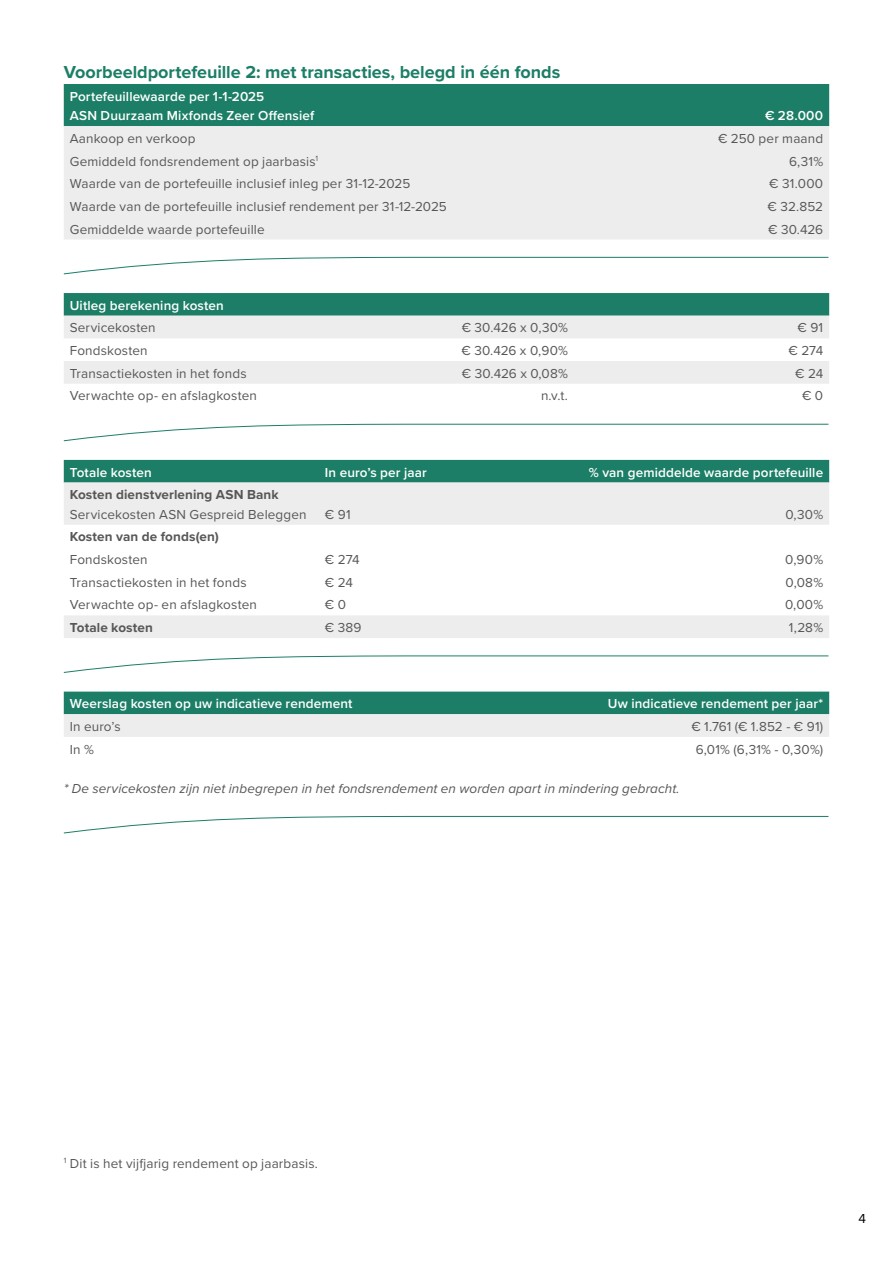
<style>
.page{position:relative;width:893px;height:1263px;background:#fff}
.page>*{position:absolute;margin:0;border:0;box-sizing:border-box;transform-origin:0 0}
.ASN_Tussenkopje_H2{font:700 18px "Proxima Nova";color:#1c7e66}
.ASN_Body{font:13.5px "Proxima Nova";letter-spacing:.01em;color:#575756}
.ASN_Body-2{font:600 13.5px "Proxima Nova";letter-spacing:.01em;color:#fff}
.ASN_Body-3{font:italic 13.5px "Proxima Nova";letter-spacing:.005em;color:#575756}
.ASN_Body_subkopje_H3{font:700 13.5px "Proxima Nova";letter-spacing:.01em;color:#575756}
.t1{font:13.5px "Proxima Nova";color:#000}
</style>
<div class="page">
<div style="left:64px;top:84px;width:765px;height:42px;background:#1c7e66"></div>
<div style="left:64px;top:126px;width:765px;height:113px;background:#ededed"></div>
<svg style="left:63px;top:257px;width:766px;height:18px"></svg>
<div style="left:64px;top:293px;width:765px;height:23px;background:#1c7e66"></div>
<svg style="left:64px;top:316px;width:765px;height:68px;fill:#ededed"></svg>
<svg style="left:63px;top:423px;width:766px;height:19px"></svg>
<div style="left:64px;top:460px;width:765px;height:23px;background:#1c7e66"></div>
<svg style="left:64px;top:483px;width:765px;height:155px"></svg>
<svg style="left:63px;top:655px;width:766px;height:18px"></svg>
<svg style="left:64px;top:692px;width:765px;height:45px;background:#86b6aa"></svg>
<svg style="left:63px;top:816px;width:766px;height:18px"></svg>
<h2 class="ASN_Tussenkopje_H2" style="left:64px;top:59px;width:498px">Voorbeeldportefeuille 2: met transacties, belegd in één fonds</h2>
<p class="ASN_Body-2" style="left:70px;top:86px;width:196px">Portefeuillewaarde per 1-1-2025</p>
<p class="ASN_Body-2" style="left:70px;top:106px;width:246px">ASN Duurzaam Mixfonds Zeer Offensief</p>
<p class="ASN_Body-2" style="left:765px;top:106px;width:60px">€ 28.000</p>
<p class="ASN_Body" style="left:70px;top:128px;width:127px">Aankoop en verkoop</p>
<p class="ASN_Body" style="left:718px;top:128px;width:107px">€ 250 per maand</p>
<p class="ASN_Body" style="left:70px;top:151px;width:250px">Gemiddeld fondsrendement op jaarbasis<sup>1</sup></p>
<p class="ASN_Body" style="left:789px;top:151px;width:36px">6,31%</p>
<p class="ASN_Body" style="left:70px;top:174px;width:342px">Waarde van de portefeuille inclusief inleg per 31-12-2025</p>
<p class="ASN_Body" style="left:769px;top:174px;width:55px">€ 31.000</p>
<p class="ASN_Body" style="left:70px;top:196px;width:379px">Waarde van de portefeuille inclusief rendement per 31-12-2025</p>
<p class="ASN_Body" style="left:768px;top:196px;width:57px">€ 32.852</p>
<p class="ASN_Body" style="left:70px;top:219px;width:196px">Gemiddelde waarde portefeuille</p>
<p class="ASN_Body" style="left:768px;top:219px;width:57px">€ 30.426</p>
<p class="ASN_Body-2" style="left:70px;top:295px;width:156px">Uitleg berekening kosten</p>
<p class="ASN_Body" style="left:70px;top:318px;width:87px">Servicekosten</p>
<p class="ASN_Body" style="left:462px;top:318px;width:108px">€ 30.426 x 0,30%</p>
<p class="ASN_Body" style="left:797px;top:318px;width:27px">€ 91</p>
<p class="ASN_Body" style="left:70px;top:340px;width:79px">Fondskosten</p>
<p class="ASN_Body" style="left:461px;top:340px;width:108px">€ 30.426 x 0,90%</p>
<p class="ASN_Body" style="left:788px;top:340px;width:36px">€ 274</p>
<p class="ASN_Body" style="left:70px;top:363px;width:178px">Transactiekosten in het fonds</p>
<p class="ASN_Body" style="left:462px;top:363px;width:108px">€ 30.426 x 0,08%</p>
<p class="ASN_Body" style="left:795px;top:363px;width:29px">€ 24</p>
<p class="ASN_Body" style="left:70px;top:386px;width:189px">Verwachte op- en afslagkosten</p>
<p class="ASN_Body" style="left:541px;top:386px;width:29px">n.v.t.</p>
<p class="ASN_Body" style="left:802px;top:386px;width:23px">€ 0</p>
<p class="ASN_Body-2" style="left:70px;top:462px;width:84px">Totale kosten</p>
<p class="ASN_Body-2" style="left:325px;top:462px;width:103px">In euro’s per jaar</p>
<p class="ASN_Body-2" style="left:589px;top:462px;width:236px">% van gemiddelde waarde portefeuille</p>
<h3 class="ASN_Body_subkopje_H3" style="left:70px;top:485px;width:210px">Kosten dienstverlening ASN Bank</h3>
<p class="ASN_Body" style="left:70px;top:504px;width:238px">Servicekosten ASN Gespreid Beleggen</p>
<p class="ASN_Body" style="left:325px;top:504px;width:27px">€ 91</p>
<p class="ASN_Body" style="left:785px;top:504px;width:39px">0,30%</p>
<h3 class="ASN_Body_subkopje_H3" style="left:70px;top:527px;width:151px">Kosten van de fonds(en)</h3>
<p class="ASN_Body" style="left:70px;top:549px;width:79px">Fondskosten</p>
<p class="ASN_Body" style="left:325px;top:549px;width:36px">€ 274</p>
<p class="ASN_Body" style="left:785px;top:549px;width:40px">0,90%</p>
<p class="ASN_Body" style="left:70px;top:572px;width:178px">Transactiekosten in het fonds</p>
<p class="ASN_Body" style="left:325px;top:572px;width:29px">€ 24</p>
<p class="ASN_Body" style="left:785px;top:572px;width:39px">0,08%</p>
<p class="ASN_Body" style="left:70px;top:595px;width:189px">Verwachte op- en afslagkosten</p>
<p class="ASN_Body" style="left:325px;top:595px;width:23px">€ 0</p>
<p class="ASN_Body" style="left:785px;top:595px;width:40px">0,00%</p>
<h3 class="ASN_Body_subkopje_H3" style="left:70px;top:617px;width:85px">Totale kosten</h3>
<p class="ASN_Body" style="left:325px;top:617px;width:38px">€ 389</p>
<p class="ASN_Body" style="left:789px;top:617px;width:36px">1,28%</p>
<p class="ASN_Body-2" style="left:70px;top:694px;width:284px">Weerslag kosten op uw indicatieve rendement</p>
<p class="ASN_Body-2" style="left:608px;top:694px;width:217px">Uw indicatieve rendement per jaar*</p>
<p class="ASN_Body" style="left:70px;top:716px;width:52px">In euro’s</p>
<p class="ASN_Body" style="left:691px;top:716px;width:133px">€ 1.761 (€ 1.852 - € 91)</p>
<p class="ASN_Body" style="left:70px;top:739px;width:26px">In %</p>
<p class="ASN_Body" style="left:696px;top:739px;width:129px">6,01% (6,31% - 0,30%)</p>
<p class="ASN_Body-3" style="left:64px;top:778px;width:617px">* De servicekosten zijn niet inbegrepen in het fondsrendement en worden apart in mindering gebracht.</p>
<p class="ASN_Body" style="left:64px;top:1153px;width:256px"><sup>1</sup> Dit is het vijfjarig rendement op jaarbasis.</p>
<p class="t1" style="left:858px;top:1208px;width:9px">4</p>
</div>
